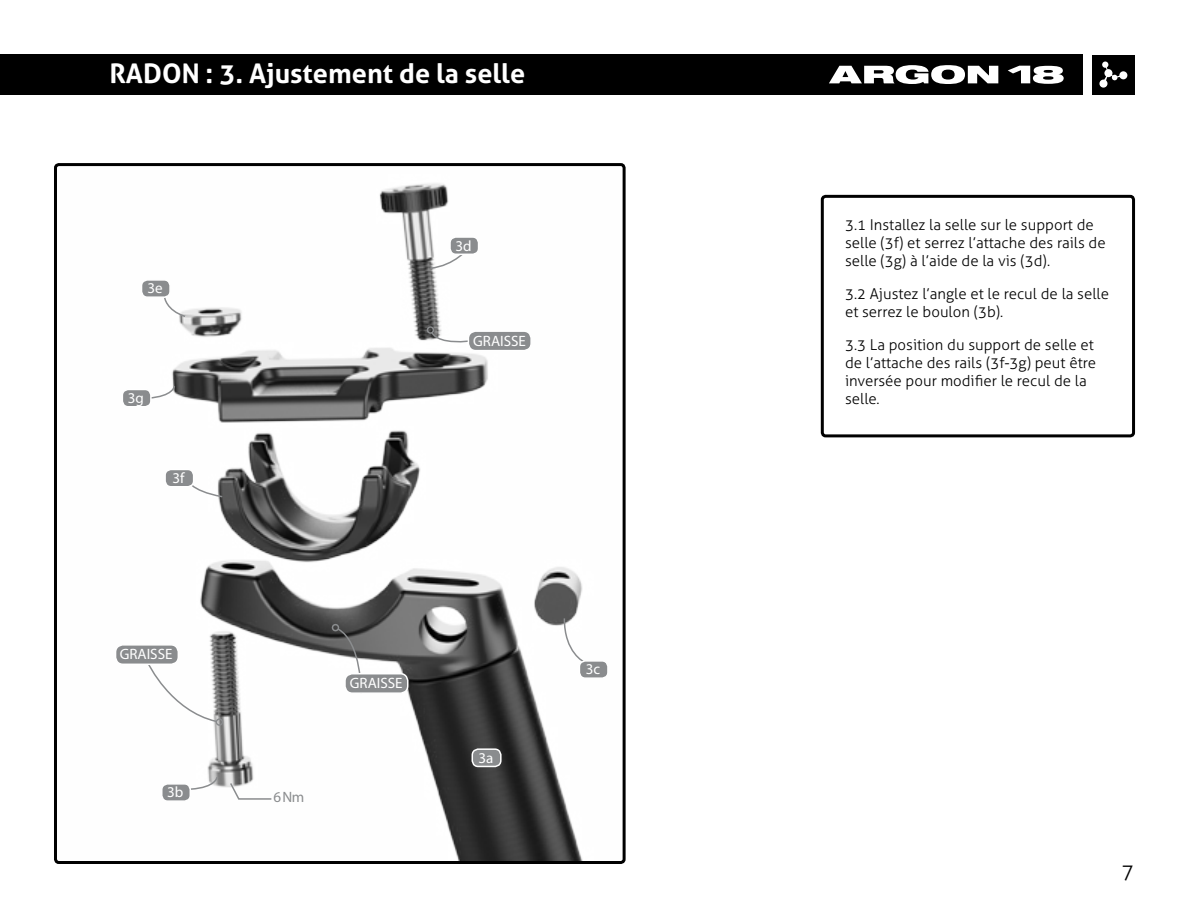
<style>
.page{position:relative;width:1188px;height:918px;background:#fff}
.page>*{position:absolute;margin:0;border:0;box-sizing:border-box;transform-origin:0 0}
.t1{font:700 27px "Aller";color:#fff}
.t2{font:300 21px "Aller";color:#000}
.t3{font:300 15px/18px "Aller";color:#000}
.t4{font:15px "Myriad Pro";color:#fff}
.t5{font:15px "Myriad Pro";color:#8a8c8e}
</style>
<div class="page">
<div style="left:0;top:54px;width:1082px;height:41px;background:#000"></div>
<svg style="left:829px;top:65px;width:169px;height:19px"></svg>
<svg style="left:1008px;top:66px;width:56px;height:18px"></svg>
<div style="left:1092px;top:55px;width:43px;height:39px;background:#000"></div>
<svg style="left:1099px;top:61px;width:29px;height:27px"></svg>
<img style="left:172px;top:183px;width:411px;height:677px">
<div style="left:54px;top:163px;width:572px;height:701px;border:3px solid #000;border-radius:3px"></div>
<svg style="left:563px;top:617px;width:20px;height:47px"></svg>
<svg style="left:430px;top:331px;width:41px;height:15px"></svg>
<div style="left:427px;top:326px;width:7px;height:8px;border:2px solid #8a8c8e;border-radius:50%"></div>
<svg style="left:331px;top:622px;width:32px;height:73px"></svg>
<svg style="left:148px;top:662px;width:70px;height:61px"></svg>
<div style="left:216px;top:718px;width:7px;height:8px;border:2px solid #8a8c8e;border-radius:50%"></div>
<div style="left:468px;top:331px;width:63px;height:20px;background:#8a8c8e;border-radius:8px"></div>
<div style="left:468px;top:330px;width:64px;height:21px;border:2px solid #fff;border-radius:8px"></div>
<svg style="left:164px;top:296px;width:23px;height:22px"></svg>
<svg style="left:185px;top:477px;width:39px;height:21px"></svg>
<svg style="left:429px;top:246px;width:41px;height:24px"></svg>
<svg style="left:152px;top:385px;width:24px;height:15px"></svg>
<svg style="left:189px;top:776px;width:30px;height:15px"></svg>
<div style="left:472px;top:749px;width:29px;height:17px;background:#8a8c8e;border-radius:6px"></div>
<div style="left:472px;top:748px;width:30px;height:19px;border:2px solid #fff;border-radius:6px"></div>
<div style="left:165px;top:469px;width:29px;height:18px;background:#8a8c8e;border-radius:6px"></div>
<div style="left:164px;top:469px;width:30px;height:18px;border:2px solid #fff;border-radius:6px"></div>
<div style="left:450px;top:237px;width:29px;height:17px;background:#8a8c8e;border-radius:6px"></div>
<div style="left:449px;top:236px;width:30px;height:19px;border:2px solid #fff;border-radius:6px"></div>
<div style="left:162px;top:784px;width:28px;height:17px;background:#8a8c8e;border-radius:6px"></div>
<div style="left:161px;top:783px;width:30px;height:19px;border:2px solid #fff;border-radius:6px"></div>
<div style="left:142px;top:280px;width:28px;height:17px;background:#8a8c8e;border-radius:6px"></div>
<div style="left:141px;top:279px;width:30px;height:19px;border:2px solid #fff;border-radius:6px"></div>
<div style="left:345px;top:674px;width:63px;height:19px;background:#8a8c8e;border-radius:8px"></div>
<div style="left:344px;top:673px;width:65px;height:21px;border:2px solid #fff;border-radius:8px"></div>
<div style="left:116px;top:645px;width:62px;height:19px;background:#8a8c8e;border-radius:8px"></div>
<div style="left:115px;top:644px;width:64px;height:21px;border:2px solid #fff;border-radius:8px"></div>
<div style="left:122px;top:389px;width:29px;height:18px;background:#8a8c8e;border-radius:6px"></div>
<div style="left:122px;top:389px;width:30px;height:18px;border:2px solid #fff;border-radius:6px"></div>
<svg style="left:229px;top:781px;width:44px;height:19px"></svg>
<div style="left:579px;top:661px;width:29px;height:17px;background:#8a8c8e;border-radius:6px"></div>
<div style="left:579px;top:660px;width:30px;height:19px;border:2px solid #fff;border-radius:6px"></div>
<div style="left:821px;top:195px;width:314px;height:242px;border:3px solid #000;border-radius:3px"></div>
<h1 class="t1" style="left:110px;top:57px;width:417px">RADON : 3. Ajustement de la selle</h1>
<p class="t4" style="left:147px;top:279px;width:17px">3e</p>
<p class="t4" style="left:128px;top:389px;width:18px">3g</p>
<p class="t4" style="left:173px;top:469px;width:14px">3f</p>
<p class="t4" style="left:455px;top:236px;width:18px">3d</p>
<p class="t4" style="left:473px;top:331px;width:54px">GRAISSE</p>
<p class="t4" style="left:120px;top:645px;width:54px">GRAISSE</p>
<p class="t4" style="left:167px;top:783px;width:18px">3b</p>
<p class="t5" style="left:273px;top:787px;width:32px">6 Nm</p>
<p class="t4" style="left:350px;top:674px;width:54px">GRAISSE</p>
<p class="t4" style="left:478px;top:748px;width:16px">3a</p>
<p class="t4" style="left:586px;top:660px;width:16px">3c</p>
<p class="t3" style="left:845px;top:216px;width:262px">3.1 Installez la selle sur le support de selle (3f) et serrez l’attache des rails de selle (3g) à l’aide de la vis (3d).</p>
<p class="t3" style="left:845px;top:285px;width:265px">3.2 Ajustez l’angle et le recul de la selle et serrez le boulon (3b).</p>
<p class="t3" style="left:845px;top:336px;width:253px">3.3 La position du support de selle et de l’attache des rails (3f-3g) peut être inversée pour modifier le recul de la selle.</p>
<h2 class="t2" style="left:1121px;top:859px;width:14px">7</h2>
</div>
